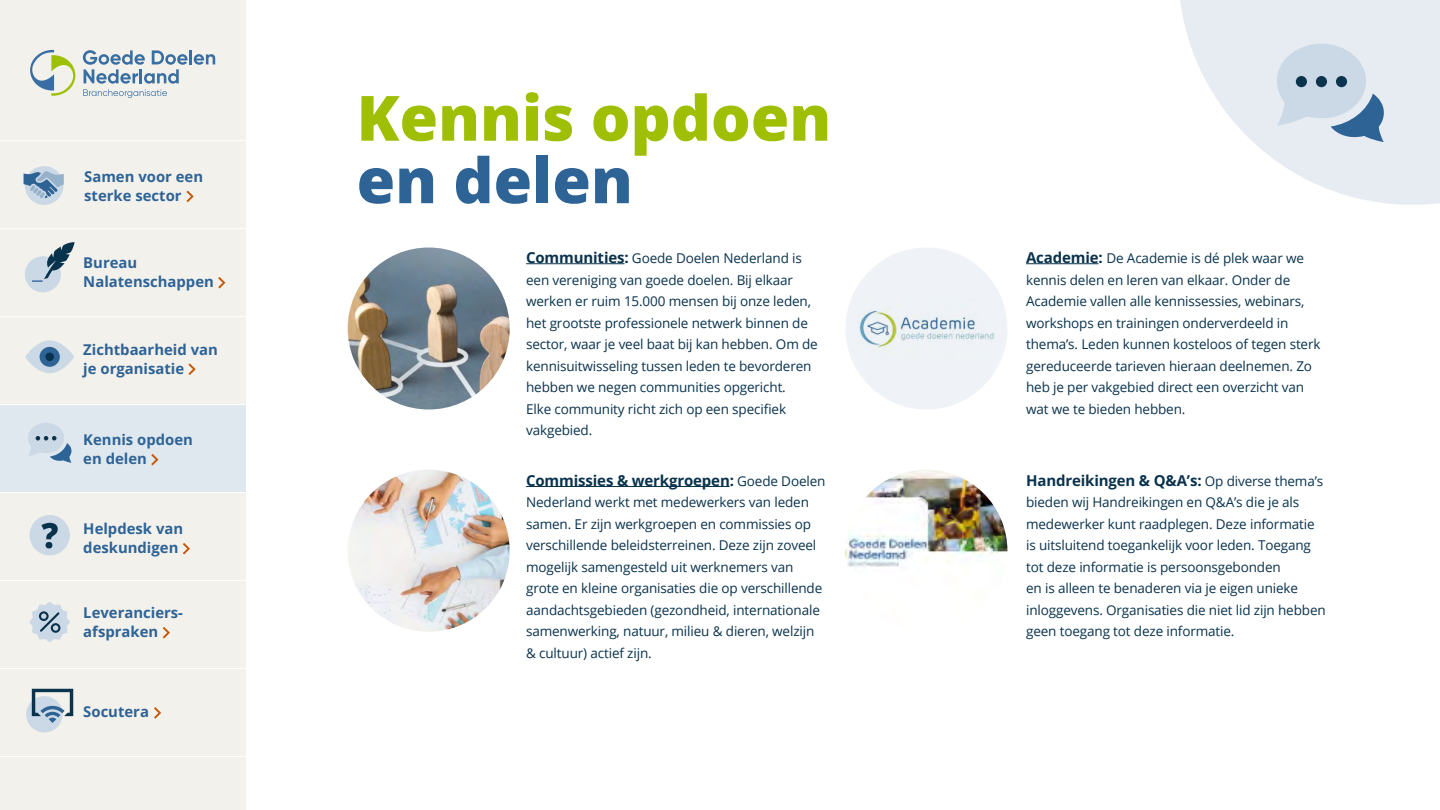
<style>
.page{position:relative;width:1440px;height:810px;background:#fff}
.page>*{position:absolute;margin:0;border:0;box-sizing:border-box;transform-origin:0 0}
.t1{font:800 62.47px "Open Sans";color:#9ebf03}
.t2{font:800 62.47px "Open Sans";color:#2e6396}
.t3{font:700 15px "Open Sans";letter-spacing:-.01em;color:#09324d}
.t4{font:700 14.85px/18.9px "Open Sans";color:#2e6396}
.t5{font:13.5px/21.5px "Open Sans";letter-spacing:-.01em;color:#09324d}
.s1{font-weight:700;font-size:15px}
.s2{font-weight:400;font-size:13.5px}
</style>
<div class="page">
<hr style="left:526px;top:264px;width:98px;height:1px;background:#09324d">
<hr style="left:526px;top:486px;width:204px;height:1px;background:#09324d">
<hr style="left:1026px;top:264px;width:73px;height:1px;background:#09324d">
<img style="left:348px;top:248px;width:162px;height:162px;border-radius:81px">
<img style="left:348px;top:470px;width:162px;height:162px;border-radius:81px">
<div style="left:845px;top:248px;width:162px;height:162px;background:#eff3f7;border-radius:50%"></div>
<img style="left:858px;top:310px;width:137px;height:40px">
<img style="left:845px;top:470px;width:162px;height:162px;border-radius:81px">
<svg style="left:1180px;top:0;width:260px;height:205px;fill:#e6ecf2"></svg>
<svg style="left:1277px;top:44px;width:107px;height:98px"></svg>
<div style="left:0;top:0;width:246px;height:810px;background:#f3f1ec"></div>
<svg style="left:154px;top:707px;width:7px;height:12px"></svg>
<div style="left:26px;top:696px;width:37px;height:37px;background:#cbd8e5;border-radius:50%"></div>
<svg style="left:32px;top:689px;width:41px;height:34px"></svg>
<div style="left:25px;top:256px;width:36px;height:36px;background:#cbd8e5;border-radius:50%"></div>
<svg style="left:218px;top:277px;width:7px;height:12px"></svg>
<div style="left:0;top:404px;width:246px;height:88px;background:#e0e8ef"></div>
<svg style="left:29px;top:602px;width:41px;height:40px"></svg>
<svg style="left:163px;top:627px;width:7px;height:12px"></svg>
<svg style="left:188px;top:363px;width:8px;height:12px"></svg>
<svg style="left:25px;top:340px;width:49px;height:33px"></svg>
<div style="left:40px;top:347px;width:20px;height:20px;background:#2e6396;border-radius:50%"></div>
<div style="left:45px;top:353px;width:9px;height:8px;background:#09324d;border-radius:50%"></div>
<svg style="left:151px;top:454px;width:7px;height:11px"></svg>
<svg style="left:28px;top:423px;width:43px;height:40px"></svg>
<svg style="left:183px;top:543px;width:7px;height:12px"></svg>
<div style="left:30px;top:515px;width:40px;height:40px;background:#cbd8e5;border-radius:50%"></div>
<svg style="left:41px;top:523px;width:17px;height:25px"></svg>
<div style="left:25px;top:166px;width:39px;height:39px;background:#cbd8e5;border-radius:50%"></div>
<svg style="left:186px;top:191px;width:8px;height:11px"></svg>
<hr style="left:0;top:228px;width:250px;height:1px;background:#fff">
<hr style="left:0;top:140px;width:250px;height:1px;background:#fff">
<hr style="left:0;top:316px;width:250px;height:1px;background:#fff">
<hr style="left:0;top:404px;width:250px;height:1px;background:#fff">
<hr style="left:0;top:492px;width:250px;height:1px;background:#fff">
<hr style="left:0;top:580px;width:250px;height:1px;background:#fff">
<hr style="left:0;top:668px;width:250px;height:1px;background:#fff">
<hr style="left:0;top:756px;width:250px;height:1px;background:#fff">
<svg style="left:30px;top:50px;width:46px;height:46px"></svg>
<hr style="left:189px;top:50px;width:3px;height:14px;background:#386ea1">
<svg style="left:194px;top:54px;width:21px;height:11px"></svg>
<svg style="left:83px;top:50px;width:105px;height:48px"></svg>
<svg style="left:32px;top:242px;width:43px;height:40px"></svg>
<svg style="left:24px;top:171px;width:40px;height:27px"></svg>
<p class="t4" style="left:84px;top:166px;width:120px">Samen voor een sterke sector</p>
<p class="t4" style="left:83px;top:253px;width:132px">Bureau<br>Nalatenschappen</p>
<p class="t4" style="left:83px;top:340px;width:136px">Zichtbaarheid van je organisatie</p>
<p class="t4" style="left:83px;top:430px;width:111px">Kennis opdoen en delen</p>
<p class="t4" style="left:83px;top:519px;width:101px">Helpdesk van deskundigen</p>
<p class="t4" style="left:83px;top:603px;width:101px">Leveranciers&shy;afspraken</p>
<p class="t4" style="left:83px;top:702px;width:67px">Socutera</p>
<h1 class="t1" style="left:357px;top:70px;width:476px">Kennis opdoen</h1>
<h1 class="t2" style="left:357px;top:133px;width:278px">en delen</h1>
<p class="t5" style="left:526px;top:247px;width:293px"><span class="s1">Communities:</span> Goede Doelen Nederland is een vereniging van goede doelen. Bij elkaar werken er ruim 15.000 mensen bij onze leden, het grootste professionele netwerk binnen de sector, waar je veel baat bij kan hebben. Om de kennisuitwisseling tussen leden te bevorderen hebben we negen communities opgericht.<br>Elke community richt zich op een specifiek vakgebied.</p>
<p class="t3" style="left:526px;top:470px;width:301px">Commissies &amp; werkgroepen: <span class="s2">Goede Doelen</span></p>
<p class="t5" style="left:526px;top:491px;width:298px">Nederland werkt met medewerkers van leden samen. Er zijn werkgroepen en commissies op verschillende beleidsterreinen. Deze zijn zoveel mogelijk samengesteld uit werknemers van grote en kleine organisaties die op verschillende aandachtsgebieden (gezondheid, internationale samenwerking, natuur, milieu &amp; dieren, welzijn &amp; cultuur) actief zijn.</p>
<p class="t5" style="left:1026px;top:247px;width:296px"><span class="s1">Academie:</span> De Academie is dé plek waar we kennis delen en leren van elkaar. Onder de Academie vallen alle kennissessies, webinars, workshops en trainingen onderverdeeld in thema’s. Leden kunnen kosteloos of tegen sterk gereduceerde tarieven hieraan deelnemen. Zo heb je per vakgebied direct een overzicht van wat we te bieden hebben.</p>
<p class="t3" style="left:1026px;top:470px;width:299px">Handreikingen &amp; Q&amp;A’s: <span class="s2">Op diverse thema’s</span></p>
<p class="t5" style="left:1026px;top:491px;width:301px">bieden wij Handreikingen en Q&amp;A’s die je als medewerker kunt raadplegen. Deze informatie is uitsluitend toegankelijk voor leden. Toegang tot deze informatie is persoonsgebonden<br>en is alleen te benaderen via je eigen unieke inloggevens. Organisaties die niet lid zijn hebben geen toegang tot deze informatie.</p>
</div>
